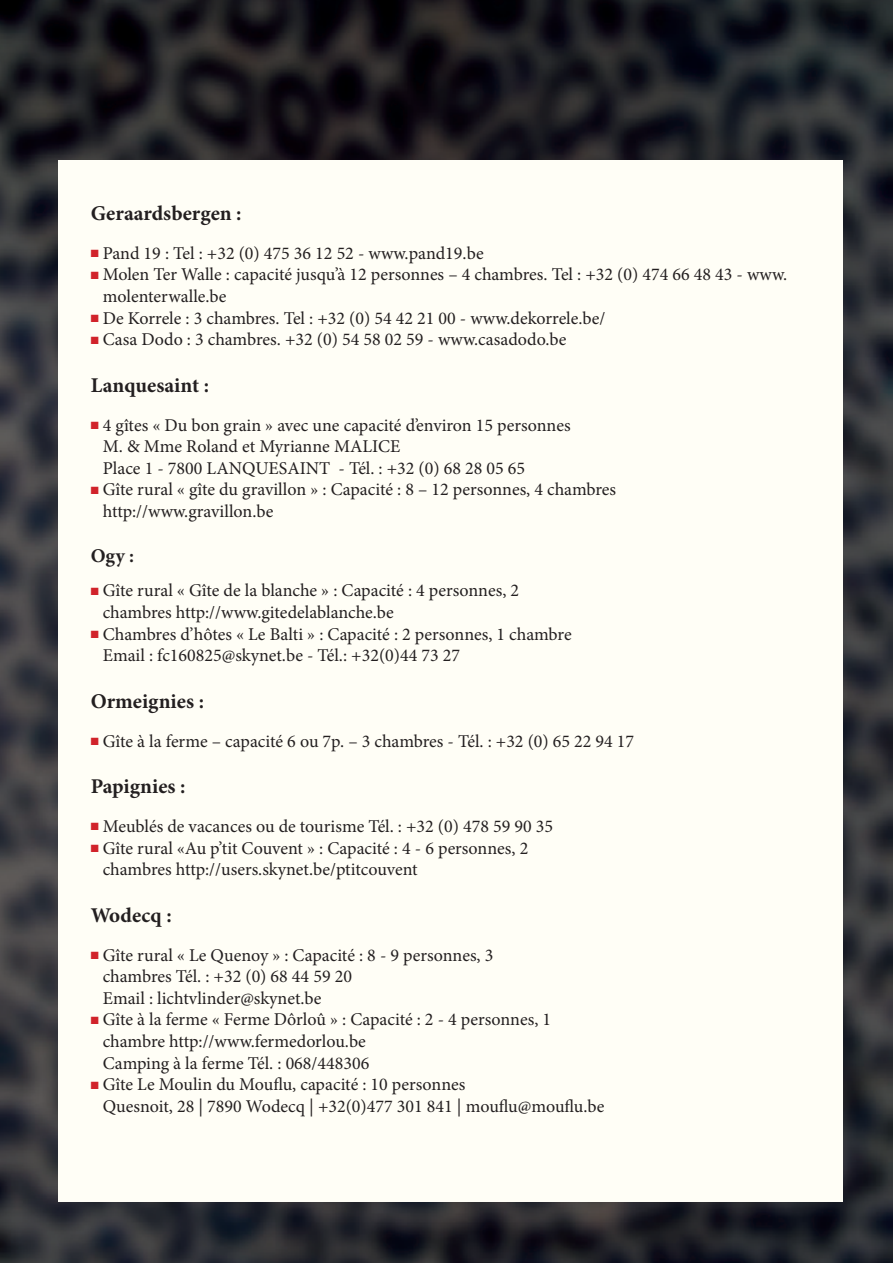
<style>
.page{position:relative;width:893px;height:1263px;background:#fff}
.page>*{position:absolute;margin:0;border:0;box-sizing:border-box;transform-origin:0 0}
.t1{font:700 21px "Minion Pro";color:#231f20}
.t2{font:700 19.5px "Minion Pro";color:#231f20}
.t3{font:18px/21.6px "Minion Pro";color:#231f20}
.s1{color:#d1232a}
</style>
<div class="page">
<img style="left:0;top:0;width:893px;height:1263px">
<div style="left:58px;top:161px;width:785px;height:1041px;background:#fffef6"></div>
<p class="t1" style="left:91px;top:199px;width:152px">Geraardsbergen :</p>
<p class="t3" style="left:91px;top:242px;width:394px"><span class="s1">■</span> Pand 19 : Tel : +32 (0) 475 36 12 52 - www.pand19.be</p>
<p class="t3" style="left:103px;top:264px;width:686px;text-indent:-12px"><span class="s1">■</span> Molen Ter Walle : capacité jusqu’à 12 personnes – 4 chambres. Tel : +32 (0) 474 66 48 43 - www. molenterwalle.be</p>
<p class="t3" style="left:91px;top:307px;width:516px"><span class="s1">■</span> De Korrele : 3 chambres. Tel : +32 (0) 54 42 21 00 - www.dekorrele.be/</p>
<p class="t3" style="left:91px;top:329px;width:477px"><span class="s1">■</span> Casa Dodo : 3 chambres. +32 (0) 54 58 02 59 - www.casadodo.be</p>
<p class="t1" style="left:91px;top:370px;width:120px">Lanquesaint :</p>
<p class="t3" style="left:103px;top:414px;width:469px;text-indent:-12px"><span class="s1">■</span> 4 gîtes « Du bon grain » avec une capacité d’environ 15 personnes<br>M. &amp; Mme Roland et Myrianne MALICE<br>Place 1 - 7800 LANQUESAINT - Tél. : +32 (0) 68 28 05 65</p>
<p class="t3" style="left:103px;top:479px;width:515px;text-indent:-12px"><span class="s1">■</span> Gîte rural « gîte du gravillon » : Capacité : 8 – 12 personnes, 4 chambres http://www.gravillon.be</p>
<p class="t2" style="left:91px;top:542px;width:45px">Ogy :</p>
<p class="t3" style="left:103px;top:580px;width:418px;text-indent:-12px"><span class="s1">■</span> Gîte rural « Gîte de la blanche » : Capacité : 4 personnes, 2 chambres http://www.gitedelablanche.be</p>
<p class="t3" style="left:103px;top:623px;width:470px;text-indent:-12px"><span class="s1">■</span> Chambres d’hôtes « Le Balti » : Capacité : 2 personnes, 1 chambre<br>Email : fc160825@skynet.be - Tél.: +32(0)44 73 27</p>
<p class="t1" style="left:91px;top:686px;width:115px">Ormeignies :</p>
<p class="t3" style="left:91px;top:730px;width:545px"><span class="s1">■</span> Gîte à la ferme – capacité 6 ou 7p. – 3 chambres - Tél. : +32 (0) 65 22 94 17</p>
<p class="t1" style="left:91px;top:772px;width:96px">Papignies :</p>
<p class="t3" style="left:91px;top:815px;width:464px"><span class="s1">■</span> Meublés de vacances ou de tourisme Tél. : +32 (0) 478 59 90 35</p>
<p class="t3" style="left:103px;top:837px;width:427px;text-indent:-12px"><span class="s1">■</span> Gîte rural «Au p’tit Couvent » : Capacité : 4 - 6 personnes, 2 chambres http://users.skynet.be/ptitcouvent</p>
<p class="t1" style="left:91px;top:900px;width:82px">Wodecq :</p>
<p class="t3" style="left:103px;top:944px;width:392px;text-indent:-12px"><span class="s1">■</span> Gîte rural « Le Quenoy » : Capacité : 8 - 9 personnes, 3 chambres Tél. : +32 (0) 68 44 59 20<br>Email : lichtvlinder@skynet.be</p>
<p class="t3" style="left:103px;top:1009px;width:450px;text-indent:-12px"><span class="s1">■</span> Gîte à la ferme « Ferme Dôrloû » : Capacité : 2 - 4 personnes, 1 chambre http://www.fermedorlou.be<br>Camping à la ferme Tél. : 068/448306</p>
<p class="t3" style="left:103px;top:1074px;width:503px;text-indent:-12px"><span class="s1">■</span> Gîte Le Moulin du Mouflu, capacité : 10 personnes<br>Quesnoit, 28 | 7890 Wodecq | +32(0)477 301 841 | mouflu@mouflu.be</p>
</div>
